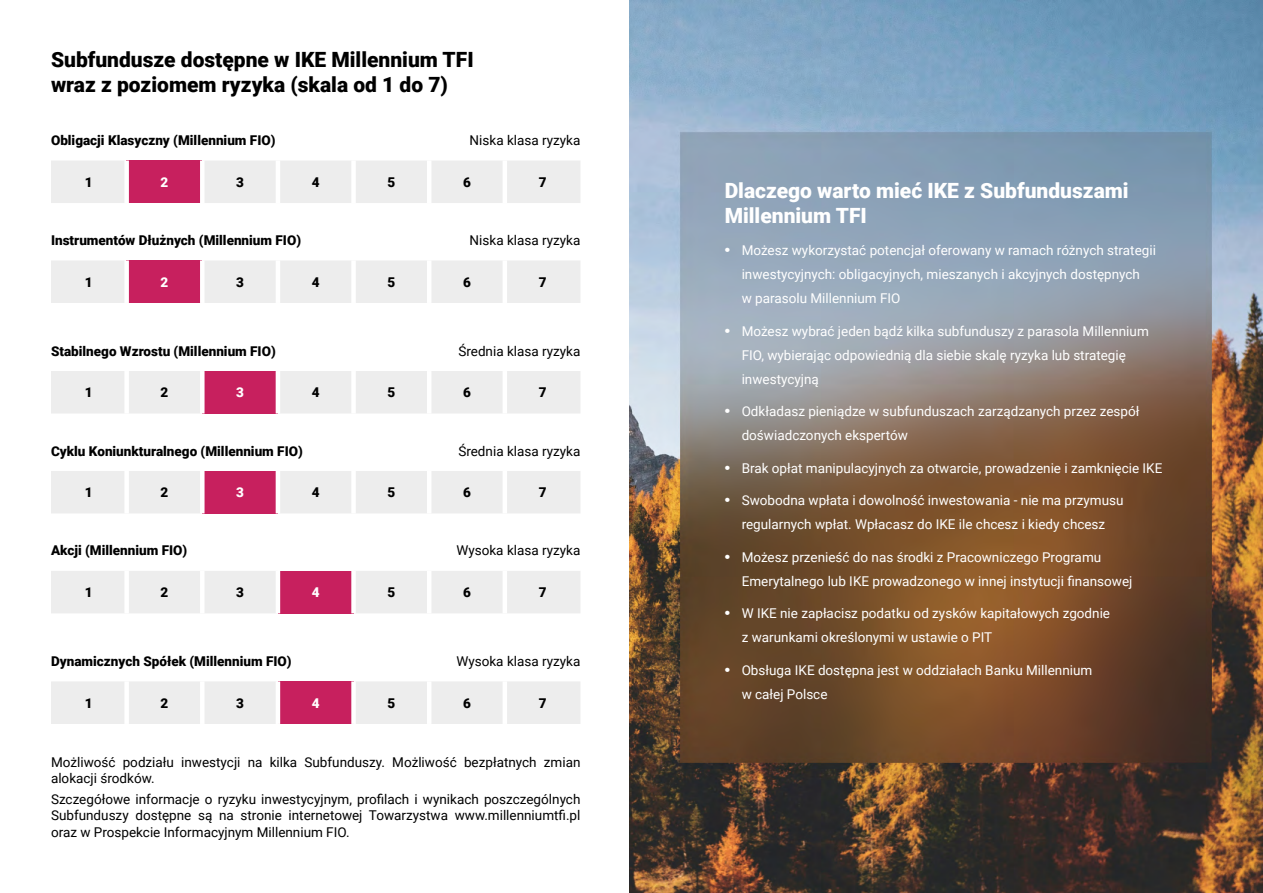
<style>
.page{position:relative;width:1263px;height:893px;background:#fff}
.page>*{position:absolute;margin:0;border:0;box-sizing:border-box;transform-origin:0 0}
.t1{font:900 21px/25.2px "Roboto";color:#000}
.t2{font:900 21px/25.2px "Roboto";color:#fff}
.t3{font:13.5px/24px "Roboto";color:#fff}
.t4{font:13.5px/16.2px "Roboto";color:#000}
.t5{font:900 13.5px "Roboto";color:#000}
.t6{font:900 13.5px "Roboto";color:#fff}
.s1{font-family:"Arial";font-weight:700;font-size:15px}
</style>
<div class="page">
<img style="left:630px;top:0;width:633px;height:893px">
<div style="left:51px;top:161px;width:529px;height:42px;background:#ededed"></div>
<div style="left:127px;top:161px;width:75px;height:42px;background:#c7205e"></div>
<div style="left:124px;top:161px;width:5px;height:42px;background:#fff"></div>
<div style="left:200px;top:161px;width:5px;height:42px;background:#fff"></div>
<hr style="left:276px;top:161px;width:4px;height:42px;background:#fff">
<div style="left:351px;top:161px;width:5px;height:42px;background:#fff"></div>
<hr style="left:427px;top:161px;width:4px;height:42px;background:#fff">
<hr style="left:503px;top:161px;width:4px;height:42px;background:#fff">
<div style="left:51px;top:261px;width:529px;height:42px;background:#ededed"></div>
<div style="left:127px;top:260px;width:75px;height:43px;background:#c7205e"></div>
<div style="left:124px;top:260px;width:5px;height:43px;background:#fff"></div>
<div style="left:200px;top:260px;width:5px;height:43px;background:#fff"></div>
<hr style="left:276px;top:260px;width:4px;height:43px;background:#fff">
<div style="left:351px;top:260px;width:5px;height:43px;background:#fff"></div>
<hr style="left:427px;top:260px;width:4px;height:43px;background:#fff">
<hr style="left:503px;top:260px;width:4px;height:43px;background:#fff">
<div style="left:51px;top:571px;width:529px;height:42px;background:#ededed"></div>
<div style="left:278px;top:571px;width:76px;height:42px;background:#c7205e"></div>
<div style="left:124px;top:571px;width:5px;height:42px;background:#fff"></div>
<div style="left:200px;top:571px;width:5px;height:42px;background:#fff"></div>
<hr style="left:276px;top:571px;width:4px;height:42px;background:#fff">
<div style="left:351px;top:571px;width:5px;height:42px;background:#fff"></div>
<hr style="left:427px;top:571px;width:4px;height:42px;background:#fff">
<hr style="left:503px;top:571px;width:4px;height:42px;background:#fff">
<div style="left:51px;top:681px;width:529px;height:43px;background:#ededed"></div>
<div style="left:278px;top:681px;width:76px;height:43px;background:#c7205e"></div>
<div style="left:124px;top:681px;width:5px;height:43px;background:#fff"></div>
<div style="left:200px;top:681px;width:5px;height:43px;background:#fff"></div>
<hr style="left:276px;top:681px;width:4px;height:43px;background:#fff">
<div style="left:351px;top:681px;width:5px;height:43px;background:#fff"></div>
<hr style="left:427px;top:681px;width:4px;height:43px;background:#fff">
<hr style="left:503px;top:681px;width:4px;height:43px;background:#fff">
<div style="left:51px;top:371px;width:529px;height:42px;background:#ededed"></div>
<div style="left:202px;top:371px;width:76px;height:43px;background:#c7205e"></div>
<div style="left:124px;top:371px;width:5px;height:43px;background:#fff"></div>
<div style="left:200px;top:371px;width:5px;height:43px;background:#fff"></div>
<hr style="left:276px;top:371px;width:4px;height:43px;background:#fff">
<div style="left:351px;top:371px;width:5px;height:43px;background:#fff"></div>
<hr style="left:427px;top:371px;width:4px;height:43px;background:#fff">
<hr style="left:503px;top:371px;width:4px;height:43px;background:#fff">
<div style="left:51px;top:471px;width:529px;height:42px;background:#ededed"></div>
<div style="left:202px;top:471px;width:76px;height:42px;background:#c7205e"></div>
<div style="left:124px;top:471px;width:5px;height:42px;background:#fff"></div>
<div style="left:200px;top:471px;width:5px;height:42px;background:#fff"></div>
<hr style="left:276px;top:471px;width:4px;height:42px;background:#fff">
<div style="left:351px;top:471px;width:5px;height:42px;background:#fff"></div>
<hr style="left:427px;top:471px;width:4px;height:42px;background:#fff">
<hr style="left:503px;top:471px;width:4px;height:42px;background:#fff">
<h1 class="t1" style="left:51px;top:46px;width:424px">Subfundusze dostępne w IKE Millennium TFI wraz z poziomem ryzyka (skala od 1 do 7)</h1>
<p class="t5" style="left:51px;top:131px;width:226px">Obligacji Klasyczny (Millennium FIO)</p>
<p class="t4" style="left:470px;top:132px;width:112px">Niska klasa ryzyka</p>
<p class="t5" style="left:85px;top:173px;width:9px">1</p>
<p class="t6" style="left:161px;top:173px;width:9px">2</p>
<p class="t5" style="left:236px;top:173px;width:9px">3</p>
<p class="t5" style="left:312px;top:173px;width:9px">4</p>
<p class="t5" style="left:387px;top:173px;width:9px">5</p>
<p class="t5" style="left:463px;top:173px;width:9px">6</p>
<p class="t5" style="left:539px;top:173px;width:9px">7</p>
<p class="t5" style="left:51px;top:231px;width:252px">Instrumentów Dłużnych (Millennium FIO)</p>
<p class="t4" style="left:470px;top:232px;width:112px">Niska klasa ryzyka</p>
<p class="t5" style="left:85px;top:273px;width:9px">1</p>
<p class="t6" style="left:161px;top:273px;width:9px">2</p>
<p class="t5" style="left:236px;top:273px;width:9px">3</p>
<p class="t5" style="left:312px;top:273px;width:9px">4</p>
<p class="t5" style="left:387px;top:273px;width:9px">5</p>
<p class="t5" style="left:463px;top:273px;width:9px">6</p>
<p class="t5" style="left:539px;top:273px;width:9px">7</p>
<p class="t5" style="left:51px;top:341px;width:226px">Stabilnego Wzrostu (Millennium FIO)</p>
<p class="t4" style="left:458px;top:342px;width:124px">Średnia klasa ryzyka</p>
<p class="t5" style="left:85px;top:383px;width:9px">1</p>
<p class="t5" style="left:161px;top:383px;width:9px">2</p>
<p class="t6" style="left:236px;top:383px;width:9px">3</p>
<p class="t5" style="left:312px;top:383px;width:9px">4</p>
<p class="t5" style="left:387px;top:383px;width:9px">5</p>
<p class="t5" style="left:463px;top:383px;width:9px">6</p>
<p class="t5" style="left:539px;top:383px;width:9px">7</p>
<p class="t5" style="left:51px;top:441px;width:253px">Cyklu Koniunkturalnego (Millennium FIO)</p>
<p class="t4" style="left:458px;top:442px;width:124px">Średnia klasa ryzyka</p>
<p class="t5" style="left:85px;top:483px;width:9px">1</p>
<p class="t5" style="left:161px;top:483px;width:9px">2</p>
<p class="t6" style="left:236px;top:483px;width:9px">3</p>
<p class="t5" style="left:312px;top:483px;width:9px">4</p>
<p class="t5" style="left:387px;top:483px;width:9px">5</p>
<p class="t5" style="left:463px;top:483px;width:9px">6</p>
<p class="t5" style="left:539px;top:483px;width:9px">7</p>
<p class="t5" style="left:51px;top:541px;width:138px">Akcji (Millennium FIO)</p>
<p class="t4" style="left:456px;top:542px;width:126px">Wysoka klasa ryzyka</p>
<p class="t5" style="left:85px;top:583px;width:9px">1</p>
<p class="t5" style="left:161px;top:583px;width:9px">2</p>
<p class="t5" style="left:236px;top:583px;width:9px">3</p>
<p class="t6" style="left:312px;top:583px;width:9px">4</p>
<p class="t5" style="left:387px;top:583px;width:9px">5</p>
<p class="t5" style="left:463px;top:583px;width:9px">6</p>
<p class="t5" style="left:539px;top:583px;width:9px">7</p>
<p class="t5" style="left:51px;top:652px;width:242px">Dynamicznych Spółek (Millennium FIO)</p>
<p class="t4" style="left:456px;top:653px;width:126px">Wysoka klasa ryzyka</p>
<p class="t5" style="left:85px;top:693px;width:9px">1</p>
<p class="t5" style="left:161px;top:693px;width:9px">2</p>
<p class="t5" style="left:236px;top:693px;width:9px">3</p>
<p class="t6" style="left:312px;top:693px;width:9px">4</p>
<p class="t5" style="left:387px;top:693px;width:9px">5</p>
<p class="t5" style="left:463px;top:693px;width:9px">6</p>
<p class="t5" style="left:539px;top:693px;width:9px">7</p>
<p class="t4" style="left:51px;top:754px;width:531px">Możliwość podziału inwestycji na kilka Subfunduszy. Możliwość bezpłatnych zmian alokacji środków.</p>
<p class="t4" style="left:51px;top:791px;width:531px;text-align:justify">Szczegółowe informacje o ryzyku inwestycyjnym, profilach i wynikach poszczególnych Subfunduszy dostępne są na stronie internetowej Towarzystwa www.millenniumtfi.pl oraz w Prospekcie Informacyjnym Millennium FIO.</p>
<h1 class="t2" style="left:725px;top:177px;width:405px">Dlaczego warto mieć IKE z Subfunduszami<br>Millennium TFI</h1>
<p class="t3" style="left:742px;top:238px;width:416px;text-indent:-17px"><span class="s1">•</span> Możesz wykorzystać potencjał oferowany w ramach różnych strategii inwestycyjnych: obligacyjnych, mieszanych i akcyjnych dostępnych<br>w parasolu Millennium FIO</p>
<p class="t3" style="left:742px;top:318px;width:409px;text-indent:-17px"><span class="s1">•</span> Możesz wybrać jeden bądź kilka subfunduszy z parasola Millennium<br>FIO, wybierając odpowiednią dla siebie skalę ryzyka lub strategię inwestycyjną</p>
<p class="t3" style="left:742px;top:399px;width:399px;text-indent:-17px"><span class="s1">•</span> Odkładasz pieniądze w subfunduszach zarządzanych przez zespół doświadczonych ekspertów</p>
<p class="t3" style="left:725px;top:455px;width:439px"><span class="s1">•</span> Brak opłat manipulacyjnych za otwarcie, prowadzenie i zamknięcie IKE</p>
<p class="t3" style="left:725px;top:488px;width:400px;text-align:center"><span class="s1">•</span> Swobodna wpłata i dowolność inwestowania - nie ma przymusu regularnych wpłat. Wpłacasz do IKE ile chcesz i kiedy chcesz</p>
<p class="t3" style="left:742px;top:544px;width:392px;text-indent:-17px"><span class="s1">•</span> Możesz przenieść do nas środki z Pracowniczego Programu<br>Emerytalnego lub IKE prowadzonego w innej instytucji finansowej</p>
<p class="t3" style="left:742px;top:601px;width:370px;text-indent:-17px"><span class="s1">•</span> W IKE nie zapłacisz podatku od zysków kapitałowych zgodnie z warunkami określonymi w ustawie o PIT</p>
<p class="t3" style="left:742px;top:657px;width:352px;text-indent:-17px"><span class="s1">•</span> Obsługa IKE dostępna jest w oddziałach Banku Millennium w całej Polsce</p>
</div>
